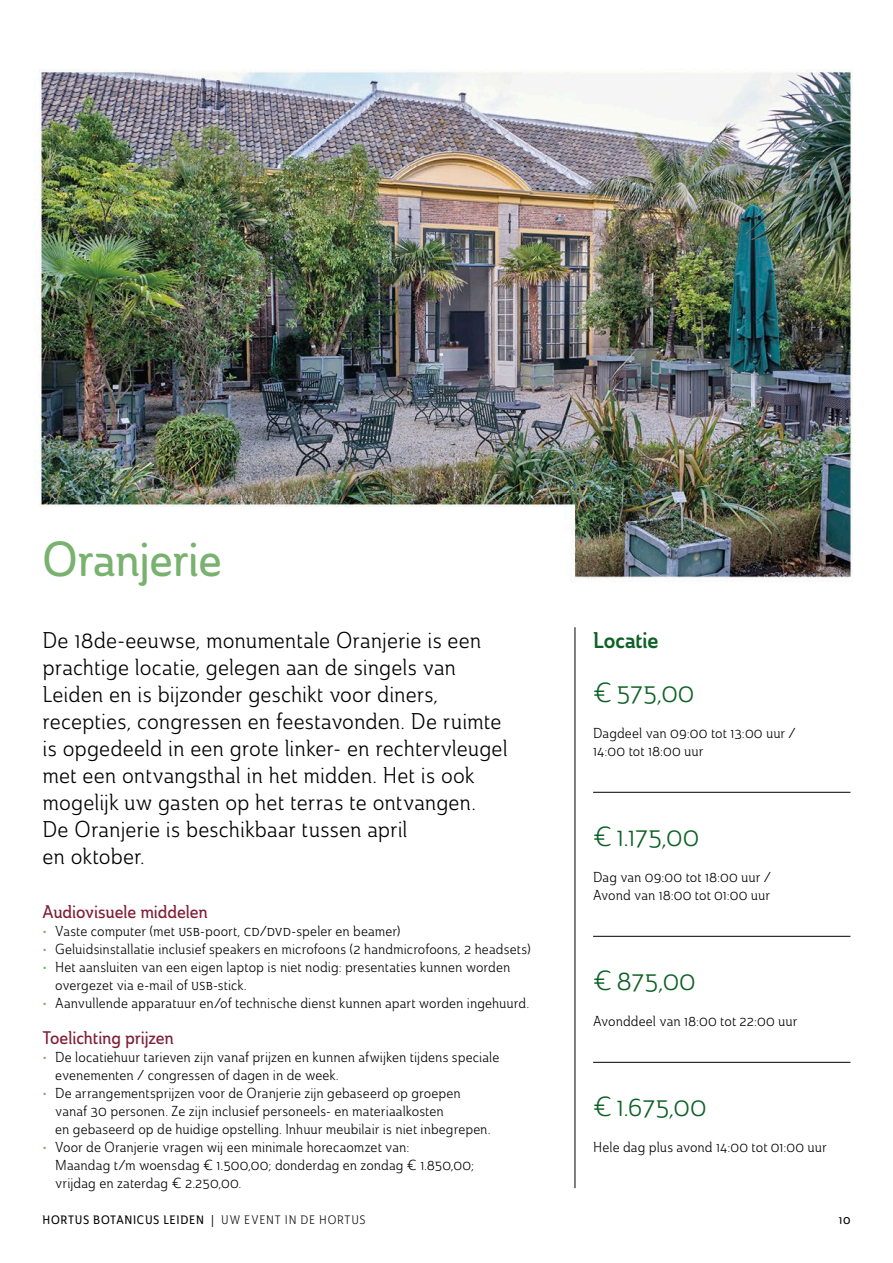
<style>
.page{position:relative;width:893px;height:1263px;background:#fff}
.page>*{position:absolute;margin:0;border:0;box-sizing:border-box;transform-origin:0 0}
.kop_2_-_32_pt_lichtgroen{font:48px "Ainslie Con Med";letter-spacing:-.01em;color:#78b26e}
.Kop_4_-_18_pt___prijzen{font:27px "Ainslie Con Boo";color:#0e6126}
.Intro_groot{font:22.5px/27px "Ainslie Con Boo";color:#000}
.Kop_3_-_15_pt_donkergroen{font:22.5px "Ainslie Con Dem";letter-spacing:-.005em;color:#0e6126}
.Kop_5_-_12_pt_rood___tussenkopje{font:18px "Ainslie Con Med";letter-spacing:-.005em;color:#7f1e35}
.broodtekst_NL{font:14.25px/18px "Ainslie Con Boo";color:#000}
.t1{font:12px "Ainslie Con Med";letter-spacing:.06em;color:#000}
.s1{font-family:"Ainslie Con Dem";color:#78b26e}
.s2{font-family:"Myriad Pro"}
.s3{font-family:"Ainslie Con Boo"}
</style>
<div class="page">
<img style="left:34px;top:69px;width:819px;height:1120px">
<hr style="left:593px;top:792px;width:257px;height:1px;background:#000">
<hr style="left:593px;top:936px;width:257px;height:1px;background:#000">
<hr style="left:593px;top:1062px;width:257px;height:1px;background:#000">
<hr style="left:575px;top:627px;width:1px;height:561px;background:#000">
<p class="kop_2_-_32_pt_lichtgroen" style="left:43px;top:528px;width:181px">Oranjerie</p>
<p class="Intro_groot" style="left:43px;top:627px;width:467px">De 18de-eeuwse, monumentale Oranjerie is een prachtige locatie, gelegen aan de singels van Leiden en is bijzonder geschikt voor diners, recepties, congressen en feestavonden. De ruimte is opgedeeld in een grote linker- en rechtervleugel met een ontvangsthal in het midden. Het is ook mogelijk uw gasten op het terras te ontvangen.<br>De Oranjerie is beschikbaar tussen april<br>en oktober.</p>
<p class="Kop_5_-_12_pt_rood___tussenkopje" style="left:43px;top:900px;width:167px">Audiovisuele middelen</p>
<p class="broodtekst_NL" style="left:43px;top:922px;width:360px"><span class="s1">•</span> Vaste computer (met usb-poort, cd/dvd-speler en beamer)</p>
<p class="broodtekst_NL" style="left:43px;top:940px;width:490px"><span class="s1">•</span> Geluidsinstallatie inclusief speakers en microfoons (2 handmicrofoons, 2 headsets)</p>
<p class="broodtekst_NL" style="left:55px;top:958px;width:457px;text-indent:-13px"><span class="s1">•</span> Het aansluiten van een eigen laptop is niet nodig: presentaties kunnen worden overgezet via e-mail of usb-stick.</p>
<p class="broodtekst_NL" style="left:43px;top:994px;width:488px"><span class="s1">•</span> Aanvullende apparatuur en/of technische dienst kunnen apart worden ingehuurd.</p>
<p class="Kop_5_-_12_pt_rood___tussenkopje" style="left:43px;top:1026px;width:133px">Toelichting prijzen</p>
<p class="broodtekst_NL" style="left:55px;top:1048px;width:446px;text-indent:-13px"><span class="s1">•</span> De locatiehuur tarieven zijn vanaf prijzen en kunnen afwijken tijdens speciale evenementen / congressen of dagen in de week.</p>
<p class="broodtekst_NL" style="left:55px;top:1084px;width:437px;text-indent:-13px"><span class="s1">•</span> De arrangementsprijzen voor de Oranjerie zijn gebaseerd op groepen vanaf 30 personen. Ze zijn inclusief personeels- en materiaalkosten<br>en gebaseerd op de huidige opstelling. Inhuur meubilair is niet inbegrepen.</p>
<p class="broodtekst_NL" style="left:55px;top:1138px;width:420px;text-indent:-13px"><span class="s1">•</span> Voor de Oranjerie vragen wij een minimale horecaomzet van:<br>Maandag t/m woensdag € 1.500,00; donderdag en zondag € 1.850,00; vrijdag en zaterdag € 2.250,00.</p>
<p class="Kop_3_-_15_pt_donkergroen" style="left:593px;top:625px;width:67px">Locatie</p>
<p class="Kop_4_-_18_pt___prijzen" style="left:593px;top:676px;width:103px">€ 575,00</p>
<p class="broodtekst_NL" style="left:593px;top:724px;width:204px">Dagdeel van 09:00 tot 13:00 uur /<br>14:00 tot 18:00 uur</p>
<p class="Kop_4_-_18_pt___prijzen" style="left:593px;top:820px;width:108px">€ 1.175,00</p>
<p class="broodtekst_NL" style="left:593px;top:868px;width:179px">Dag van 09:00 tot 18:00 uur /<br>Avond van 18:00 tot 01:00 uur</p>
<p class="Kop_4_-_18_pt___prijzen" style="left:593px;top:964px;width:104px">€ 875,00</p>
<p class="broodtekst_NL" style="left:593px;top:1012px;width:206px">Avonddeel van 18:00 tot 22:00 uur</p>
<p class="Kop_4_-_18_pt___prijzen" style="left:593px;top:1090px;width:115px">€ 1.675,00</p>
<p class="broodtekst_NL" style="left:593px;top:1138px;width:235px">Hele dag plus avond 14:00 tot 01:00 uur</p>
<p class="t1" style="left:43px;top:1212px;width:325px">HORTUS BOTANICUS LEIDEN <span class="s2">|</span> <span class="s3">UW EVENT IN DE HORTUS</span></p>
<p class="t1" style="left:839px;top:1212px;width:13px">10</p>
</div>
